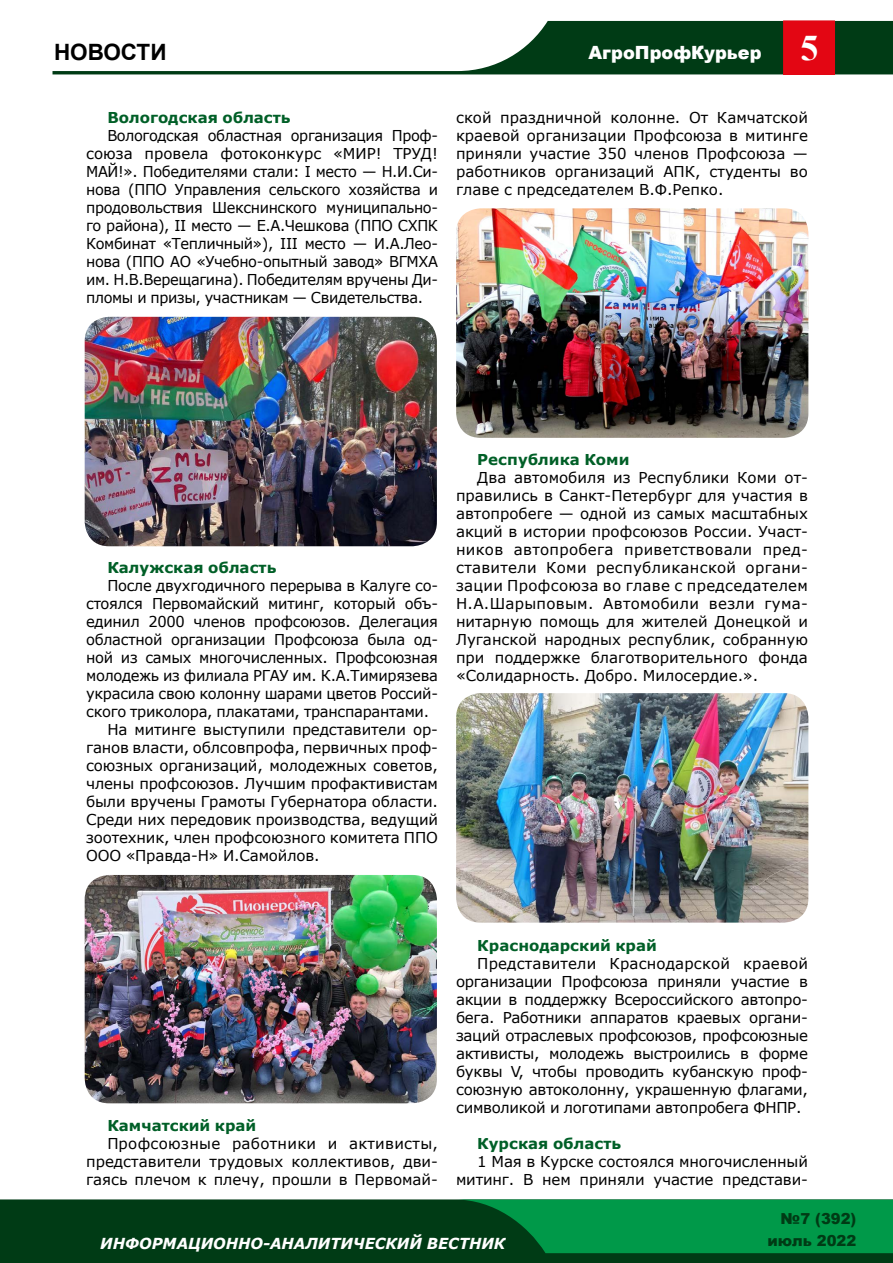
<style>
.page{position:relative;width:893px;height:1263px;background:#fff}
.page>*{position:absolute;margin:0;border:0;box-sizing:border-box;transform-origin:0 0}
.t1{font:700 36px "Times New Roman";color:#fff}
.t2{font:700 22.5px "Arial";color:#000}
.t3{font:900 18.15px "Arial";color:#fff}
.t4{font:italic 700 15.15px "Verdana";color:#fff}
.t5{font:900 15.15px/21.5px "Arial";color:#003b15;text-align:right}
.t6{font:15px/18px "Verdana";letter-spacing:-.02em;color:#000;text-align:justify}
.t7{font:700 15px "Verdana";color:#005f27}
</style>
<div class="page">
<svg style="left:53px;top:21px;width:840px;height:53px"></svg>
<div style="left:784px;top:21px;width:50px;height:53px;background:#e30613"></div>
<div style="left:783px;top:21px;width:52px;height:54px;border:1px solid #e30613"></div>
<div style="left:0;top:1199px;width:893px;height:64px;background:#003b15"></div>
<svg style="left:455px;top:1199px;width:438px;height:54px;background:#018b42"></svg>
<img style="left:85px;top:317px;width:352px;height:229px">
<img style="left:85px;top:875px;width:352px;height:228px">
<img style="left:456px;top:208px;width:352px;height:230px">
<img style="left:456px;top:693px;width:352px;height:230px">
<h2 class="t2" style="left:54px;top:36px;width:114px">НОВОСТИ</h2>
<h1 class="t1" style="left:800px;top:22px;width:19px">5</h1>
<p class="t3" style="left:588px;top:39px;width:175px">АгроПрофКурьер</p>
<p class="t7" style="left:107px;top:107px;width:185px">Вологодская область</p>
<p class="t6" style="left:86px;top:126px;width:353px;text-align:left;text-indent:21px">Вологодская областная организация Проф&shy;союза провела фотоконкурс «МИР! ТРУД!<br>МАЙ!». Победителями стали: I место — Н.И.Си&shy;нова (ППО Управления сельского хозяйства и продовольствия Шекснинского муниципально&shy;го района), II место — Е.А.Чешкова (ППО СХПК Комбинат «Тепличный»), III место — И.А.Лео&shy;нова (ППО АО «Учебно-опытный завод» ВГМХА им. Н.В.Верещагина). Победителям вручены Ди&shy;пломы и призы, участникам — Свидетельства.</p>
<p class="t6" style="left:456px;top:108px;width:353px">ской праздничной колонне. От Камчатской краевой организации Профсоюза в митинге приняли участие 350 членов Профсоюза — работников организаций АПК, студенты во главе с председателем В.Ф.Репко.</p>
<p class="t7" style="left:107px;top:557px;width:171px">Калужская область</p>
<p class="t6" style="left:107px;top:576px;width:332px">После двухгодичного перерыва в Калуге со-</p>
<p class="t6" style="left:86px;top:594px;width:353px">стоялся Первомайский митинг, который объ-</p>
<p class="t6" style="left:86px;top:612px;width:353px">единил 2000 членов профсоюзов. Делегация</p>
<p class="t6" style="left:86px;top:630px;width:353px">областной организации Профсоюза была од-</p>
<p class="t6" style="left:86px;top:648px;width:353px">ной из самых многочисленных. Профсоюзная</p>
<p class="t6" style="left:86px;top:666px;width:353px">молодежь из филиала РГАУ им. К.А.Тимирязева</p>
<p class="t6" style="left:86px;top:684px;width:353px">украсила свою колонну шарами цветов Россий-</p>
<p class="t6" style="left:86px;top:702px;width:344px">ского триколора, плакатами, транспарантами.</p>
<p class="t6" style="left:107px;top:720px;width:332px">На митинге выступили представители ор-</p>
<p class="t6" style="left:86px;top:738px;width:353px">ганов власти, облсовпрофа, первичных проф-</p>
<p class="t6" style="left:86px;top:756px;width:353px">союзных организаций, молодежных советов,</p>
<p class="t6" style="left:86px;top:774px;width:353px">члены профсоюзов. Лучшим профактивистам</p>
<p class="t6" style="left:86px;top:792px;width:353px">были вручены Грамоты Губернатора области.</p>
<p class="t6" style="left:86px;top:810px;width:353px">Среди них передовик производства, ведущий</p>
<p class="t6" style="left:86px;top:828px;width:353px">зоотехник, член профсоюзного комитета ППО</p>
<p class="t6" style="left:86px;top:846px;width:235px">ООО «Правда-Н» И.Самойлов.</p>
<p class="t7" style="left:477px;top:449px;width:154px">Республика Коми</p>
<p class="t6" style="left:456px;top:468px;width:353px;text-indent:21px">Два автомобиля из Республики Коми от&shy;правились в Санкт-Петербург для участия в автопробеге — одной из самых масштабных акций в истории профсоюзов России. Участ&shy;ников автопробега приветствовали пред&shy;ставители Коми республиканской органи&shy;зации Профсоюза во главе с председателем Н.А.Шарыповым. Автомобили везли гума&shy;нитарную помощь для жителей Донецкой и Луганской народных республик, собранную при поддержке благотворительного фонда «Солидарность. Добро. Милосердие.».</p>
<p class="t7" style="left:107px;top:1115px;width:150px">Камчатский край</p>
<p class="t6" style="left:86px;top:1134px;width:353px;text-indent:21px">Профсоюзные работники и активисты, представители трудовых коллективов, дви&shy;гаясь плечом к плечу, прошли в Первомай-</p>
<p class="t7" style="left:477px;top:935px;width:181px">Краснодарский край</p>
<p class="t6" style="left:456px;top:954px;width:353px;text-indent:21px">Представители Краснодарской краевой организации Профсоюза приняли участие в акции в поддержку Всероссийского автопро&shy;бега. Работники аппаратов краевых органи&shy;заций отраслевых профсоюзов, профсоюзные активисты, молодежь выстроились в форме буквы V, чтобы проводить кубанскую проф&shy;союзную автоколонну, украшенную флагами, символикой и логотипами автопробега ФНПР.</p>
<p class="t7" style="left:477px;top:1133px;width:145px">Курская область</p>
<p class="t6" style="left:456px;top:1152px;width:353px;text-align:right">1 Мая в Курске состоялся многочисленный митинг. В нем приняли участие представи-</p>
<p class="t4" style="left:100px;top:1233px;width:407px">ИНФОРМАЦИОННО-АНАЛИТИЧЕСКИЙ ВЕСТНИК</p>
<p class="t5" style="left:767px;top:1208px;width:90px">№7 (392) июль 2022</p>
</div>
